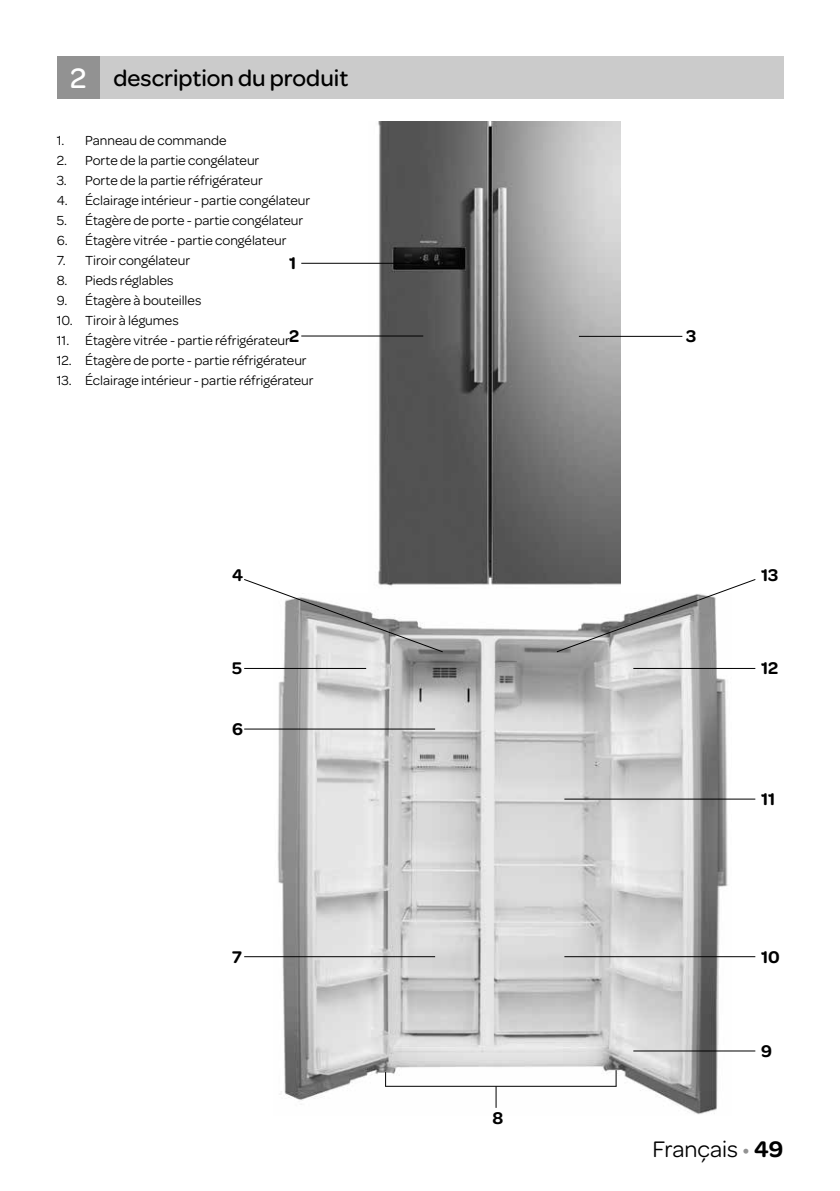
<style>
.page{position:relative;width:840px;height:1191px;background:#fff}
.page>*{position:absolute;margin:0;border:0;box-sizing:border-box;transform-origin:0 0}
.t1{font:500 24px "Omnes";color:#000}
.t2{font:24px "Omnes";color:#000}
.t3{font:600 18px "Omnes";color:#000}
.t4{font:14px "Omnes";color:#000}
.s1{font-size:30px;color:#fff}
.s2{color:#929292}
.s3{font-weight:600}
</style>
<div class="page">
<div style="left:85px;top:57px;width:697px;height:42px;background:#cbcbcb"></div>
<div style="left:57px;top:57px;width:42px;height:42px;background:#929292"></div>
<img style="left:273px;top:628px;width:458px;height:487px">
<img style="left:368px;top:122px;width:252px;height:463px">
<hr style="left:301px;top:263px;width:122px;height:1px;background:#000">
<hr style="left:301px;top:335px;width:122px;height:1px;background:#000">
<hr style="left:578px;top:336px;width:104px;height:1px;background:#000">
<hr style="left:244px;top:668px;width:122px;height:1px;background:#000">
<svg style="left:244px;top:578px;width:199px;height:75px"></svg>
<hr style="left:244px;top:728px;width:191px;height:1px;background:#000">
<hr style="left:244px;top:956px;width:191px;height:1px;background:#000">
<hr style="left:633px;top:668px;width:122px;height:1px;background:#000">
<svg style="left:555px;top:578px;width:201px;height:75px"></svg>
<hr style="left:564px;top:798px;width:190px;height:1px;background:#000">
<hr style="left:564px;top:956px;width:190px;height:1px;background:#000">
<svg style="left:385px;top:1072px;width:1px;height:13px"></svg>
<svg style="left:615px;top:1070px;width:1px;height:15px"></svg>
<hr style="left:385px;top:1085px;width:231px;height:1px;background:#000">
<svg style="left:495px;top:1086px;width:1px;height:21px"></svg>
<hr style="left:633px;top:1050px;width:122px;height:1px;background:#000">
<h1 class="t1" style="left:70px;top:62px;width:279px"><span class="s1">2</span> description du produit</h1>
<p class="t4" style="left:57px;top:130px;width:171px">1. Panneau de commande</p>
<p class="t4" style="left:57px;top:150px;width:204px">2. Porte de la partie congélateur</p>
<p class="t4" style="left:57px;top:170px;width:207px">3. Porte de la partie réfrigérateur</p>
<p class="t4" style="left:57px;top:190px;width:255px">4. Éclairage intérieur - partie congélateur</p>
<p class="t4" style="left:57px;top:210px;width:248px">5. Étagère de porte - partie congélateur</p>
<p class="t4" style="left:57px;top:230px;width:231px">6. Étagère vitrée - partie congélateur</p>
<p class="t4" style="left:57px;top:250px;width:135px">7. Tiroir congélateur</p>
<p class="t4" style="left:57px;top:270px;width:118px">8. Pieds réglables</p>
<p class="t4" style="left:57px;top:290px;width:146px">9. Étagère à bouteilles</p>
<p class="t4" style="left:57px;top:310px;width:123px">10. Tiroir à légumes</p>
<p class="t4" style="left:57px;top:330px;width:234px">11. Étagère vitrée - partie réfrigérateur</p>
<p class="t4" style="left:57px;top:350px;width:251px">12. Étagère de porte - partie réfrigérateur</p>
<p class="t4" style="left:57px;top:370px;width:258px">13. Éclairage intérieur - partie réfrigérateur</p>
<p class="t3" style="left:289px;top:250px;width:9px">1</p>
<p class="t3" style="left:289px;top:323px;width:11px">2</p>
<p class="t3" style="left:685px;top:323px;width:12px">3</p>
<p class="t3" style="left:232px;top:562px;width:13px">4</p>
<p class="t3" style="left:760px;top:562px;width:19px">13</p>
<p class="t3" style="left:232px;top:655px;width:11px">5</p>
<p class="t3" style="left:760px;top:655px;width:19px">12</p>
<p class="t3" style="left:232px;top:716px;width:12px">6</p>
<p class="t3" style="left:760px;top:786px;width:16px">11</p>
<p class="t3" style="left:232px;top:943px;width:11px">7</p>
<p class="t3" style="left:760px;top:943px;width:20px">10</p>
<p class="t3" style="left:760px;top:1038px;width:12px">9</p>
<p class="t3" style="left:492px;top:1104px;width:12px">8</p>
<h1 class="t2" style="left:652px;top:1132px;width:132px">Français <span class="s2">•</span> <span class="s3">49</span></h1>
</div>
